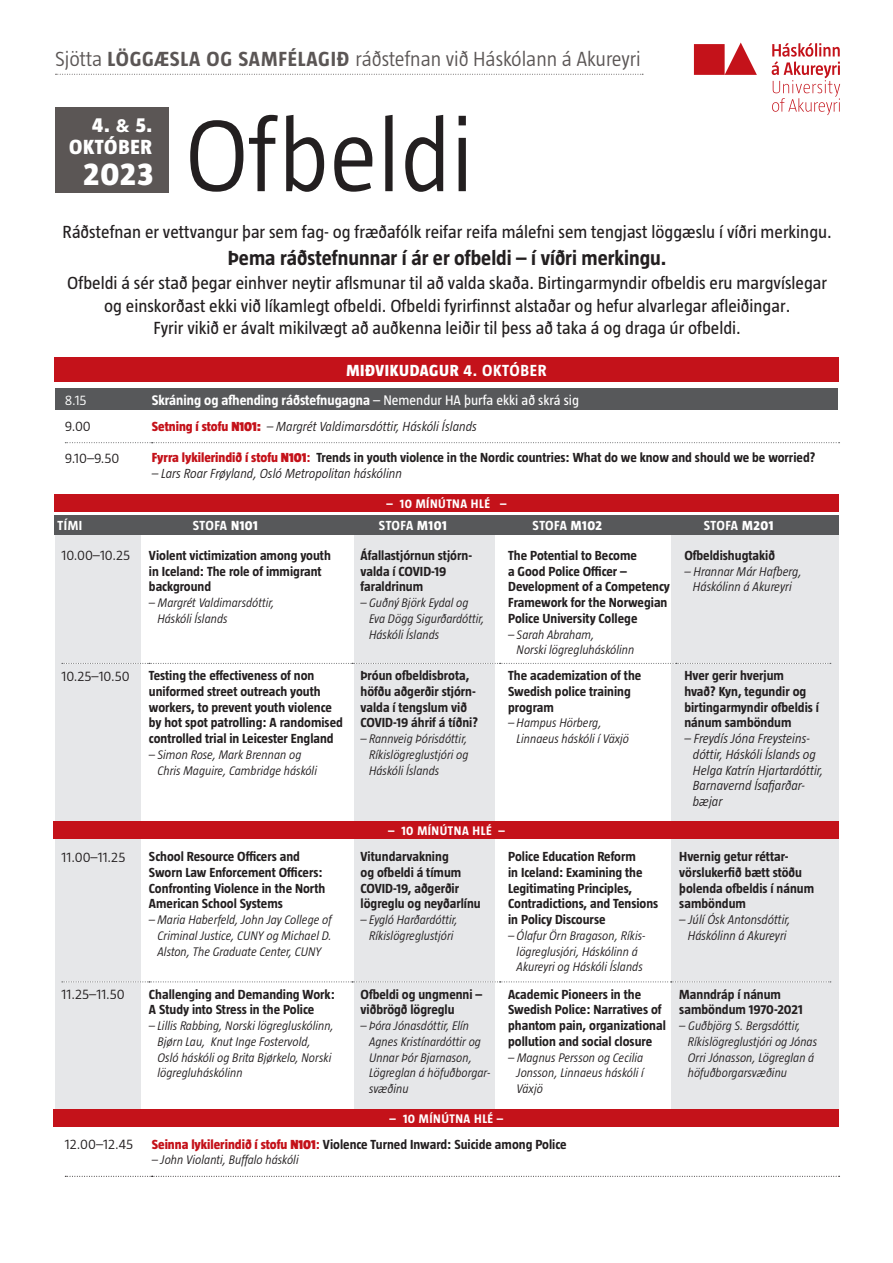
<style>
.page{position:relative;width:893px;height:1263px;background:#fff}
.page>*{position:absolute;margin:0;border:0;box-sizing:border-box;transform-origin:0 0}
.t1{font:300 104.55px "Taz";color:#231f20}
.t2{font:800 32.55px "Taz";color:#fff}
.t3{font:300 21px "Taz";color:#5b5655}
.t4{font:700 21px "Taz";color:#231f20}
.t5{font:800 21px/22.5px "Taz";letter-spacing:.04em;color:#fff;text-align:right}
.t6{font:18px/22.5px "Taz";color:#231f20;text-align:center}
.t7{font:800 16.5px "Taz";letter-spacing:.04em;color:#fff}
.t8{font:300 14.25px "Taz";color:#231f20}
.t9{font:700 14.25px "Taz";color:#fff}
.t10{font:300 14.25px "Taz";color:#fff}
.t11{font:700 13.5px/15.8px "Taz";color:#231f20}
.t12{font:italic 300 13.5px/15.8px "Taz";color:#231f20}
.t13{font:700 13.5px "Taz";letter-spacing:.035em;color:#fff}
.t14{font:italic 300 13.05px/15.8px "Taz";color:#231f20;text-align:center}
.t15{font:italic 300 12.75px/15.8px "Taz";color:#231f20}
.t16{font:700 12.75px "Taz";letter-spacing:.04em;color:#fff}
.s1{font-weight:700}
.s2{font-family:"Avenir";font-weight:900;font-size:18px}
.s3{font-weight:400}
.s4{font-weight:800;font-style:normal;color:#c4121a}
.s5{font-weight:900;font-style:normal;color:#c4121a}
.s6{font-weight:800;color:#c4121a}
.s7{font-weight:900;color:#c4121a}
.s8{color:#c4121a}
.s9{font-weight:800}
</style>
<div class="page">
<div style="left:671px;top:517px;width:167px;height:592px;background:#e6e7e9"></div>
<div style="left:354px;top:525px;width:141px;height:589px;background:#e6e7e9"></div>
<div style="left:55px;top:525px;width:86px;height:589px;background:#e6e7e9"></div>
<svg style="left:62px;top:663px;width:769px;height:1px"></svg>
<svg style="left:62px;top:981px;width:769px;height:1px"></svg>
<div style="left:55px;top:357px;width:784px;height:24px;background:#c4121a"></div>
<div style="left:55px;top:515px;width:784px;height:20px;background:#57585a"></div>
<div style="left:55px;top:388px;width:782px;height:21px;background:#57585a"></div>
<svg style="left:694px;top:43px;width:146px;height:72px"></svg>
<svg style="left:65px;top:442px;width:775px;height:1px"></svg>
<svg style="left:65px;top:1176px;width:775px;height:1px"></svg>
<div style="left:55px;top:494px;width:784px;height:17px;background:#c4121a"></div>
<div style="left:54px;top:822px;width:785px;height:17px;background:#c4121a"></div>
<div style="left:54px;top:1109px;width:785px;height:17px;background:#c4121a"></div>
<div style="left:55px;top:108px;width:113px;height:85px;background:#5b5655"></div>
<svg style="left:56px;top:74px;width:587px;height:1px"></svg>
<h3 class="t3" style="left:55px;top:48px;width:587px">Sjötta <span class="s1">LÖGGÆSLA OG SAMFÉLAGIÐ</span> ráðstefnan við Háskólann á Akureyri</h3>
<h3 class="t5" style="left:69px;top:113px;width:85px">4. <span class="s2">&amp;</span> 5.<br>OKTÓBER</h3>
<h2 class="t2" style="left:83px;top:157px;width:71px">2023</h2>
<h1 class="t1" style="left:185px;top:101px;width:291px">Ofbeldi</h1>
<h3 class="t6" style="left:63px;top:221px;width:771px">Ráðstefnan er vettvangur þar sem fag- og fræðafólk reifar reifa málefni sem tengjast löggæslu í víðri merkingu.</h3>
<h3 class="t4" style="left:228px;top:246px;width:440px">Þema ráðstefnunnar í ár er ofbeldi – í víðri merkingu.</h3>
<p class="t6" style="left:67px;top:272px;width:761px">Ofbeldi á sér stað þegar einhver neytir aflsmunar til að valda skaða. Birtingarmyndir ofbeldis eru margvíslegar og einskorðast ekki við líkamlegt ofbeldi. Ofbeldi fyrirfinnst alstaðar og hefur alvarlegar afleiðingar.<br>Fyrir vikið er ávalt mikilvægt að auðkenna leiðir til þess að taka á og draga úr ofbeldi.</p>
<p class="t7" style="left:346px;top:361px;width:202px">MIÐVIKUDAGUR <span class="s1">4. OKTÓBER</span></p>
<p class="t10" style="left:65px;top:392px;width:23px">8.15</p>
<p class="t9" style="left:152px;top:392px;width:429px">Skráning og afhending ráðstefnugagna <span class="s3">– Nemendur HA þurfa ekki að skrá sig</span></p>
<p class="t8" style="left:65px;top:419px;width:27px">9.00</p>
<p class="t12" style="left:152px;top:418px;width:327px"><span class="s4">Setning í stofu</span> <span class="s5">N101:</span> – Margrét Valdimarsdóttir, Háskóli Íslands</p>
<p class="t8" style="left:65px;top:450px;width:56px">9.10–9.50</p>
<p class="t11" style="left:152px;top:450px;width:665px"><span class="s6">Fyrra lykilerindið í stofu</span> <span class="s7">N101</span><span class="s8">:</span> Trends in youth violence in the Nordic countries: What do we know and should we be worried?</p>
<p class="t12" style="left:152px;top:466px;width:252px">– Lars Roar Frøyland, Osló Metropolitan háskólinn</p>
<p class="t16" style="left:386px;top:497px;width:122px">– 10 MÍNÚTNA HLÉ –</p>
<p class="t13" style="left:58px;top:518px;width:26px">TÍMI</p>
<p class="t13" style="left:193px;top:518px;width:67px">STOFA <span class="s9">N101</span></p>
<p class="t13" style="left:379px;top:518px;width:69px">STOFA <span class="s9">M101</span></p>
<p class="t13" style="left:533px;top:518px;width:71px">STOFA <span class="s9">M102</span></p>
<p class="t13" style="left:704px;top:518px;width:71px">STOFA <span class="s9">M201</span></p>
<p class="t8" style="left:62px;top:548px;width:70px">10.00–10.25</p>
<p class="t11" style="left:149px;top:547px;width:183px">Violent victimization among youth in Iceland: The role of immigrant background</p>
<p class="t15" style="left:157px;top:595px;width:119px;text-indent:-9px">– Margrét Valdimarsdóttir,<br>Háskóli Íslands</p>
<p class="t8" style="left:62px;top:668px;width:70px">10.25–10.50</p>
<p class="t11" style="left:149px;top:668px;width:195px">Testing the effectiveness of non uniformed street outreach youth workers, to prevent youth violence by hot spot patrolling: A randomised controlled trial in Leicester England</p>
<p class="t15" style="left:157px;top:747px;width:161px;text-indent:-9px">– Simon Rose, Mark Brennan og<br>Chris Maguire, Cambridge háskóli</p>
<p class="t11" style="left:361px;top:547px;width:113px">Áfallastjórnun stjórn&shy;valda í COVID-19 faraldrinum</p>
<p class="t15" style="left:369px;top:595px;width:117px;text-indent:-9px">– Guðný Björk Eydal og<br>Eva Dögg Sigurðardóttir,<br>Háskóli Íslands</p>
<p class="t11" style="left:361px;top:668px;width:119px">Þróun ofbeldisbrota, höfðu aðgerðir stjórn&shy;valda í tengslum við<br>COVID-19 áhrif á tíðni?</p>
<p class="t15" style="left:369px;top:731px;width:101px;text-align:justify;text-indent:-9px">– Rannveig Þórisdóttir, Ríkislögreglustjóri og Háskóli Íslands</p>
<p class="t11" style="left:508px;top:547px;width:163px">The Potential to Become<br>a Good Police Officer –<br>Development of a Competency<br>Framework for the Norwegian<br>Police University College</p>
<p class="t15" style="left:517px;top:626px;width:119px;text-indent:-9px">– Sarah Abraham,<br>Norski lögregluháskólinn</p>
<p class="t11" style="left:508px;top:668px;width:135px">The academization of the<br>Swedish police training program</p>
<p class="t15" style="left:517px;top:715px;width:114px;text-indent:-9px">– Hampus Hörberg,<br>Linnaeus háskóli í Växjö</p>
<p class="t8" style="left:62px;top:849px;width:65px">11.00–11.25</p>
<p class="t11" style="left:149px;top:848px;width:178px">School Resource Officers and<br>Sworn Law Enforcement Officers:<br>Confronting Violence in the North<br>American School Systems</p>
<p class="t15" style="left:157px;top:912px;width:176px;text-align:justify;text-indent:-9px">– Maria Haberfeld, John Jay College of Criminal Justice, CUNY og Michael D.<br>Alston, The Graduate Center, CUNY</p>
<p class="t8" style="left:61px;top:987px;width:65px">11.25–11.50</p>
<p class="t11" style="left:149px;top:986px;width:187px">Challenging and Demanding Work:<br>A Study into Stress in the Police</p>
<p class="t15" style="left:157px;top:1018px;width:178px;text-indent:-9px">– Lillis Rabbing, Norski lögregluskólinn, Bjørn Lau, Knut Inge Fostervold, Osló háskóli og Brita Bjørkelo, Norski lögregluháskólinn</p>
<p class="t16" style="left:388px;top:824px;width:118px">– 10 MÍNÚTNA HLÉ –</p>
<p class="t11" style="left:361px;top:848px;width:122px">Vitundarvakning<br>og ofbeldi á tímum<br>COVID-19, aðgerðir lögreglu og neyðarlínu</p>
<p class="t15" style="left:361px;top:912px;width:99px;text-align:center">– Eygló Harðardóttir,<br>Ríkislögreglustjóri</p>
<p class="t11" style="left:361px;top:986px;width:123px">Ofbeldi og ungmenni – viðbrögð lögreglu</p>
<p class="t15" style="left:369px;top:1018px;width:123px;text-indent:-9px">– Þóra Jónasdóttir, Elín<br>Agnes Kristínardóttir og<br>Unnar Þór Bjarnason,<br>Lögreglan á höfuðborgar&shy;svæðinu</p>
<p class="t11" style="left:508px;top:848px;width:152px">Police Education Reform<br>in Iceland: Examining the<br>Legitimating Principles,<br>Contradictions, and Tensions in Policy Discourse</p>
<p class="t15" style="left:508px;top:927px;width:139px;text-align:center">– Ólafur Örn Bragason, Ríkis&shy;lögreglusjóri, Háskólinn á<br>Akureyri og Háskóli Íslands</p>
<p class="t11" style="left:508px;top:986px;width:159px">Academic Pioneers in the<br>Swedish Police: Narratives of phantom pain, organizational pollution and social closure</p>
<p class="t15" style="left:517px;top:1049px;width:129px;text-align:justify;text-indent:-9px">– Magnus Persson og Cecilia Jonsson, Linnaeus háskóli í Växjö</p>
<p class="t16" style="left:390px;top:1112px;width:115px">– 10 MÍNÚTNA HLÉ –</p>
<p class="t8" style="left:65px;top:1137px;width:70px">12.00–12.45</p>
<p class="t11" style="left:152px;top:1136px;width:416px"><span class="s6">Seinna lykilerindið í stofu</span> <span class="s7">N101</span><span class="s8">:</span> Violence Turned Inward: Suicide among Police</p>
<p class="t15" style="left:152px;top:1152px;width:149px">– John Violanti, Buffalo háskóli</p>
<p class="t11" style="left:684px;top:547px;width:92px">Ofbeldishugtakið</p>
<p class="t14" style="left:684px;top:563px;width:119px">– Hrannar Már Hafberg,<br>Háskólinn á Akureyri</p>
<p class="t11" style="left:684px;top:668px;width:136px">Hver gerir hverjum<br>hvað? Kyn, tegundir og birtingarmyndir ofbeldis í nánum samböndum</p>
<p class="t12" style="left:693px;top:731px;width:132px;text-indent:-9px">– Freydís Jóna Freysteins&shy;dóttir, Háskóli Íslands og<br>Helga Katrín Hjartardóttir,<br>Barnavernd Ísafjarðar&shy;bæjar</p>
<p class="t11" style="left:679px;top:848px;width:136px">Hvernig getur réttar&shy;vörslukerfið bætt stöðu þolenda ofbeldis í nánum samböndum</p>
<p class="t14" style="left:679px;top:912px;width:113px">– Júlí Ósk Antonsdóttir,<br>Háskólinn á Akureyri</p>
<p class="t11" style="left:679px;top:986px;width:125px">Manndráp í nánum samböndum 1970-2021</p>
<p class="t15" style="left:688px;top:1018px;width:131px;text-indent:-9px">– Guðbjörg S. Bergsdóttir,<br>Ríkislögreglustjóri og Jónas<br>Orri Jónasson, Lögreglan á höfuðborgarsvæðinu</p>
</div>
